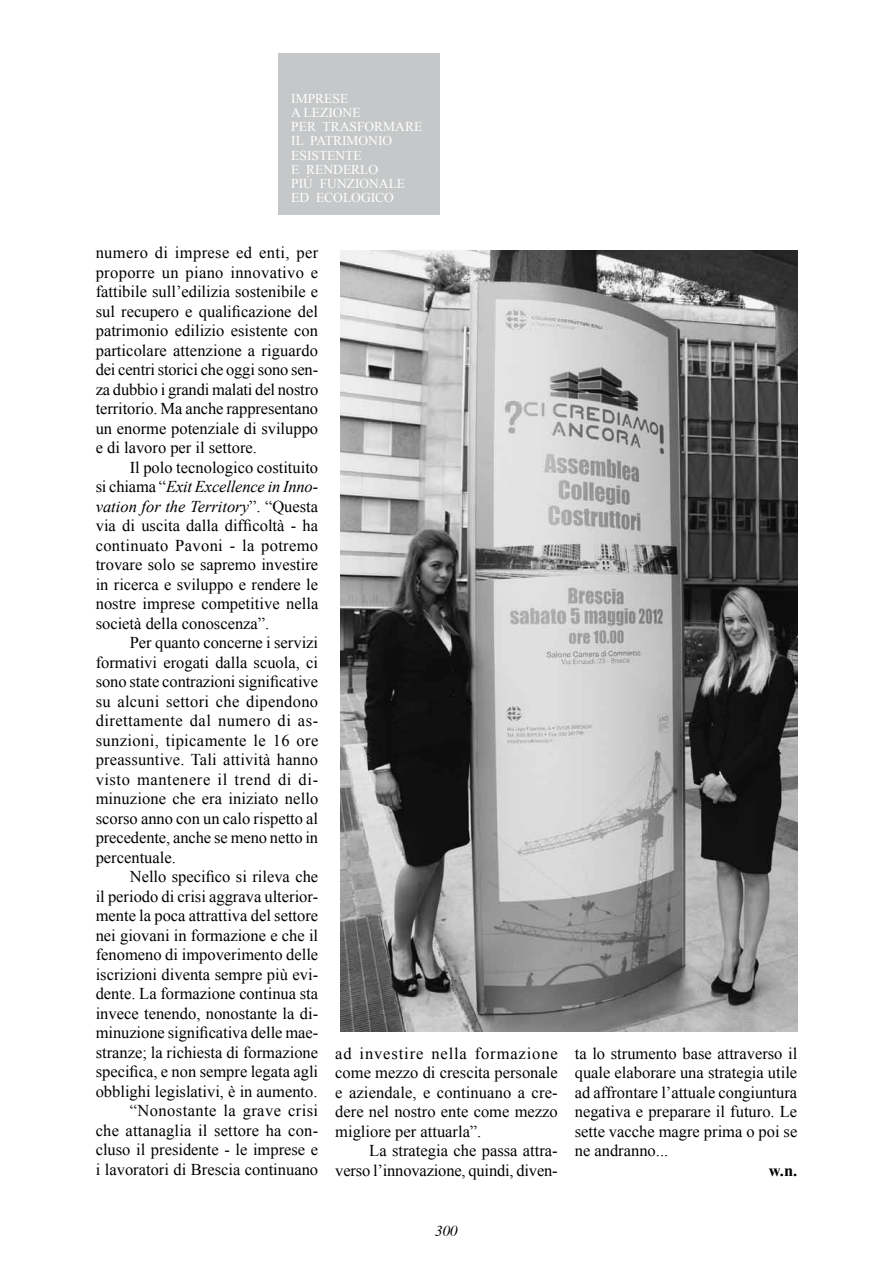
<style>
.page{position:relative;width:893px;height:1263px;background:#fff}
.page>*{position:absolute;margin:0;border:0;box-sizing:border-box;transform-origin:0 0}
.t1{font:16.5px/19.5px "Times New Roman";color:#000;text-align:justify}
.t2{font:700 16.5px "Times New Roman";color:#000}
.t3{font:italic 15px "Times";color:#000}
.t4{font:13.5px/14.2px "Times New Roman";color:#fff}
.s1{font-style:italic}
</style>
<div class="page">
<div style="left:278px;top:54px;width:162px;height:161px;background:#c6c7c8"></div>
<img style="left:340px;top:251px;width:457px;height:780px">
<p class="t4" style="left:291px;top:91px;width:133px">IMPRESE<br>A LEZIONE<br>PER TRASFORMARE<br>IL PATRIMONIO<br>ESISTENTE<br>E RENDERLO<br>PIÙ FUNZIONALE<br>ED ECOLOGICO</p>
<p class="t1" style="left:96px;top:243px;width:224px">numero di imprese ed enti, per proporre un piano innovativo e fattibile sull’edilizia sostenibile e sul recupero e qualificazione del patrimonio edilizio esistente con particolare attenzione a riguardo dei centri storici che oggi sono sen&shy;za dubbio i grandi malati del nostro territorio. Ma anche rappresentano un enorme potenziale di sviluppo e di lavoro per il settore.</p>
<p class="t1" style="left:96px;top:457px;width:224px;text-indent:34px">Il polo tecnologico costituito si chiama “<span class="s1">Exit Excellence in Inno&shy;vation for the Territory</span>”. “Questa via di uscita dalla difficoltà - ha continuato Pavoni - la potremo trovare solo se sapremo investire in ricerca e sviluppo e rendere le nostre imprese competitive nella società della conoscenza”.</p>
<p class="t1" style="left:96px;top:633px;width:224px;text-indent:34px">Per quanto concerne i servizi formativi erogati dalla scuola, ci sono state contrazioni significative su alcuni settori che dipendono direttamente dal numero di as&shy;sunzioni, tipicamente le 16 ore preassuntive. Tali attività hanno visto mantenere il trend di di&shy;minuzione che era iniziato nello scorso anno con un calo rispetto al precedente, anche se meno netto in percentuale.</p>
<p class="t1" style="left:96px;top:867px;width:224px;text-align:right">Nello specifico si rileva che<br>il periodo di crisi aggrava ulterior&shy;mente la poca attrattiva del settore nei giovani in formazione e che il fenomeno di impoverimento delle iscrizioni diventa sempre più evi&shy;dente. La formazione continua sta invece tenendo, nonostante la di&shy;minuzione significativa delle mae&shy;stranze; la richiesta di formazione specifica, e non sempre legata agli obblighi legislativi, è in aumento. “Nonostante la grave crisi<br>che attanaglia il settore ha con&shy;cluso il presidente - le imprese e i lavoratori di Brescia continuano</p>
<p class="t1" style="left:335px;top:1043px;width:224px">ad investire nella formazione come mezzo di crescita personale e aziendale, e continuano a cre&shy;dere nel nostro ente come mezzo migliore per attuarla”.</p>
<p class="t1" style="left:335px;top:1141px;width:224px;text-align:right">La strategia che passa attra&shy;verso l’innovazione, quindi, diven-</p>
<p class="t3" style="left:435px;top:1217px;width:45px">300<sup>300</sup></p>
<p class="t1" style="left:575px;top:1043px;width:224px">ta lo strumento base attraverso il quale elaborare una strategia utile ad affrontare l’attuale congiuntura negativa e preparare il futuro. Le sette vacche magre prima o poi se ne andranno...</p>
<p class="t2" style="left:769px;top:1159px;width:30px">w.n.</p>
</div>
